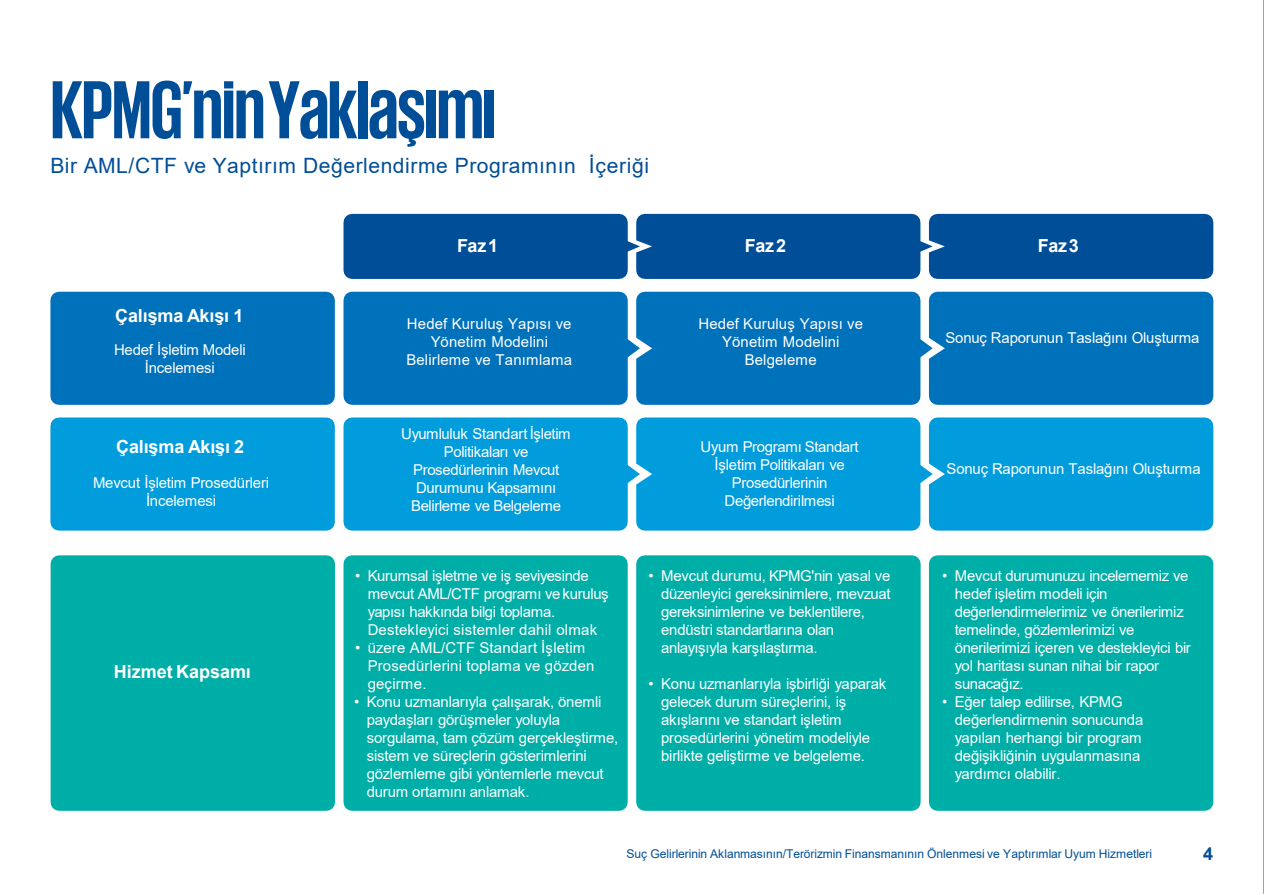
<style>
.page{position:relative;width:1264px;height:895px;background:#fff}
.page>*{position:absolute;margin:0;border:0;box-sizing:border-box;transform-origin:0 0}
.t1{font:700 84px "KPMG";letter-spacing:-.02em;color:#004e97}
.t2{font:21px "Arial";letter-spacing:.025em;color:#004e97}
.t3{font:700 18px "Arial";letter-spacing:-.005em;color:#fff}
.t4{font:700 18px "Arial";color:#004e97}
.t5{font:15px/18px "Arial";letter-spacing:-.015em;color:#fff}
.t6{font:15px/18px "Arial";letter-spacing:.01em;color:#fff;text-align:center}
.Slide{font:12px "Arial";letter-spacing:-.005em;color:#004e97}
</style>
<div class="page">
<div style="left:343px;top:214px;width:869px;height:65px;background:#004e97"></div>
<div style="left:50px;top:291px;width:285px;height:113px;background:#0071bb"></div>
<div style="left:343px;top:291px;width:869px;height:113px;background:#0071bb"></div>
<div style="left:50px;top:417px;width:285px;height:113px;background:#009cdc"></div>
<div style="left:343px;top:417px;width:869px;height:113px;background:#009cdc"></div>
<div style="left:51px;top:555px;width:284px;height:255px;background:#00aea8"></div>
<div style="left:343px;top:555px;width:284px;height:255px;background:#00aea8"></div>
<div style="left:636px;top:555px;width:284px;height:255px;background:#00aea8"></div>
<div style="left:928px;top:555px;width:284px;height:255px;background:#00aea8"></div>
<hr style="left:1263px;top:0;width:1px;height:893px;background:#00aea8">
<h2 class="t1" style="left:50px;top:68px;width:447px">KPMG’ninYaklaşımı</h2>
<h2 class="t2" style="left:50px;top:151px;width:600px">Bir AML/CTF ve Yaptırım Değerlendirme Programının İçeriği</h2>
<p class="t3" style="left:115px;top:303px;width:130px">Çalışma Akışı 1</p>
<p class="t5" style="left:114px;top:340px;width:133px;text-align:center">Hedef İşletim Modeli<br>İncelemesi</p>
<p class="t3" style="left:116px;top:434px;width:129px">Çalışma Akışı 2</p>
<p class="t5" style="left:93px;top:473px;width:178px;text-align:center">Mevcut İşletim Prosedürleri<br>İncelemesi</p>
<p class="t3" style="left:457px;top:232px;width:43px">Faz1</p>
<p class="t6" style="left:406px;top:314px;width:167px">Hedef Kuruluş Yapısı ve<br>Yönetim Modelini<br>Belirleme ve Tanımlama</p>
<p class="t5" style="left:401px;top:424px;width:171px;text-align:center">Uyumluluk Standart İşletim<br>Politikaları ve<br>Prosedürlerinin Mevcut<br>Durumunu Kapsamını<br>Belirleme ve Belgeleme</p>
<p class="t3" style="left:744px;top:232px;width:43px">Faz2</p>
<p class="t3" style="left:1037px;top:232px;width:43px">Faz3</p>
<p class="t6" style="left:698px;top:314px;width:166px">Hedef Kuruluş Yapısı ve<br>Yönetim Modelini<br>Belgeleme</p>
<p class="t5" style="left:700px;top:437px;width:160px;text-align:center">Uyum Programı Standart<br>İşletim Politikaları ve<br>Prosedürlerinin<br>Değerlendirilmesi</p>
<p class="t5" style="left:945px;top:329px;width:255px">Sonuç Raporunun Taslağını Oluşturma</p>
<p class="t5" style="left:946px;top:459px;width:255px">Sonuç Raporunun Taslağını Oluşturma</p>
<p class="t3" style="left:114px;top:658px;width:139px">Hizmet Kapsamı</p>
<p class="t5" style="left:367px;top:566px;width:242px;text-indent:-13px">• Kurumsal işletme ve iş seviyesinde mevcut AML/CTF programı ve kuruluş yapısı hakkında bilgi toplama.<br>Destekleyici sistemler dahil olmak</p>
<p class="t6" style="left:367px;top:638px;width:228px;text-align:left;text-indent:-13px">• üzere AML/CTF Standart İşletim<br>Prosedürlerini toplama ve gözden geçirme.</p>
<p class="t5" style="left:366px;top:692px;width:253px;text-indent:-13px">• Konu uzmanlarıyla çalışarak, önemli paydaşları görüşmeler yoluyla sorgulama, tam çözüm gerçekleştirme, sistem ve süreçlerin gösterimlerini gözlemleme gibi yöntemlerle mevcut durum ortamını anlamak.</p>
<p class="t5" style="left:661px;top:566px;width:231px;text-indent:-13px">• Mevcut durumu, KPMG'nin yasal ve düzenleyici gereksinimlere, mevzuat gereksinimlerine ve beklentilere, endüstri standartlarına olan anlayışıyla karşılaştırma.</p>
<p class="t5" style="left:661px;top:674px;width:227px;text-indent:-13px">• Konu uzmanlarıyla işbirliği yaparak gelecek durum süreçlerini, iş akışlarını ve standart işletim prosedürlerini yönetim modeliyle birlikte geliştirme ve belgeleme.</p>
<p class="t5" style="left:954px;top:566px;width:237px;text-indent:-13px">• Mevcut durumunuzu incelememiz ve hedef işletim modeli için değerlendirmelerimiz ve önerilerimiz temelinde, gözlemlerimizi ve önerilerimizi içeren ve destekleyici bir yol haritası sunan nihai bir rapor sunacağız.</p>
<p class="t5" style="left:954px;top:692px;width:190px;text-indent:-13px">• Eğer talep edilirse, KPMG değerlendirmenin sonucunda yapılan herhangi bir program değişikliğinin uygulanmasına yardımcı olabilir.</p>
<p class="Slide" style="left:626px;top:845px;width:527px">Suç Gelirlerinin Aklanmasının/Terörizmin Finansmanının Önlenmesi ve Yaptırımlar Uyum Hizmetleri</p>
<p class="t4" style="left:1202px;top:840px;width:12px">4</p>
</div>
